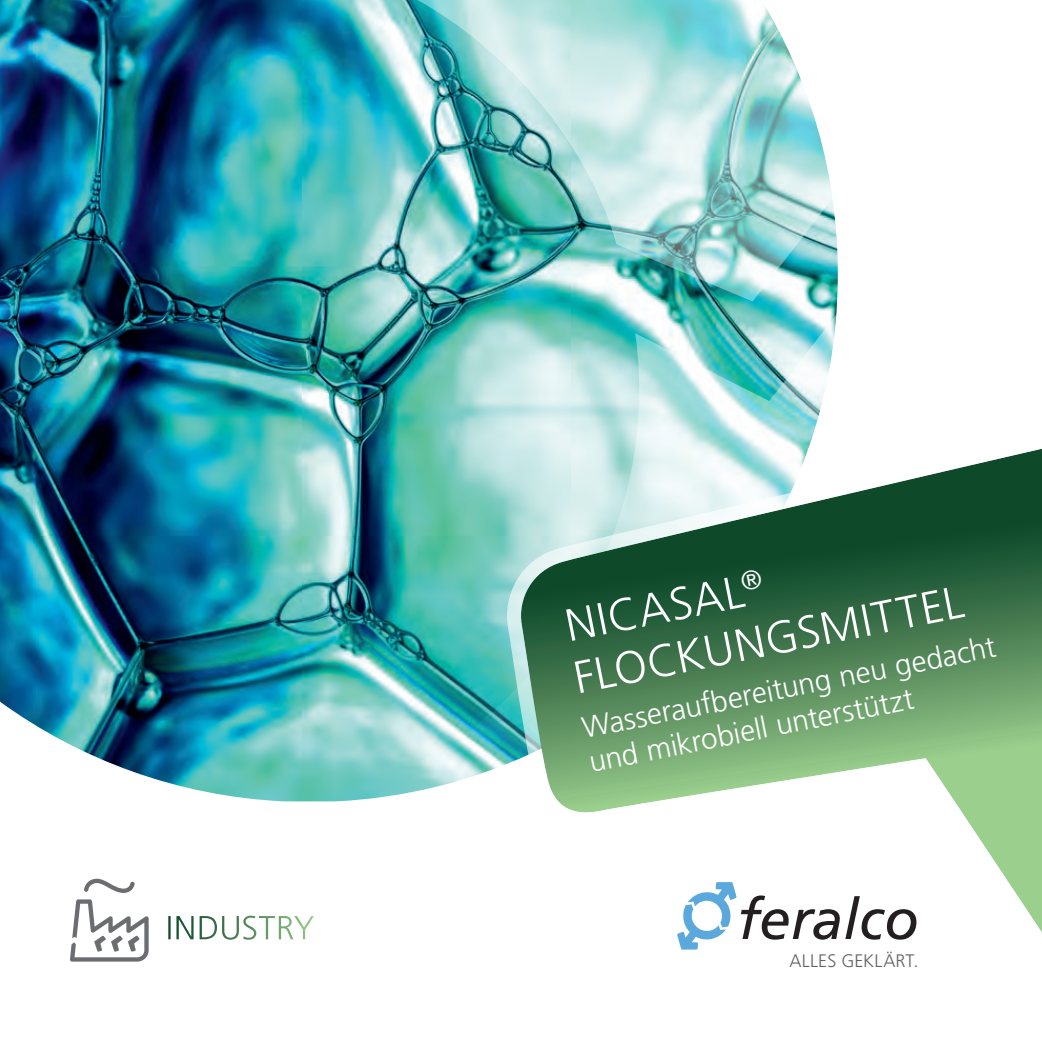
<style>
.page{position:relative;width:1042px;height:1042px;background:#fff}
.page>*{position:absolute;margin:0;border:0;box-sizing:border-box;transform-origin:0 0}
.t1{font:300 45.5px/52.3px "Frutiger LT Std";color:#fff}
.t2{font:300 29.75px/35px "Frutiger LT Std";color:#fff}
.t3{font:300 18.03px "Frutiger LT Std";letter-spacing:.01em;color:#636366}
</style>
<div class="page">
<svg style="left:70px;top:899px;width:79px;height:62px"></svg>
<svg style="left:84px;top:879px;width:51px;height:14px"></svg>
<svg style="left:168px;top:915px;width:146px;height:24px"></svg>
<img style="left:0;top:0;width:838px;height:268px">
<img style="left:0;top:268px;width:838px;height:534px">
<svg style="left:504px;top:417px;width:538px;height:533px"></svg>
<h1 class="t1" style="left:559px;top:601px;width:398px;rotate:-11deg">NICASAL<sup>®<br></sup>FLOCKUNGSMITTEL</h1>
<p class="t2" style="left:579px;top:710px;width:422px;rotate:-11deg">Wasseraufbereitung neu gedacht und mikrobiell unterstützt</p>
<p class="t3" style="left:789px;top:950px;width:130px">ALLES GEKLÄRT.</p>
</div>
